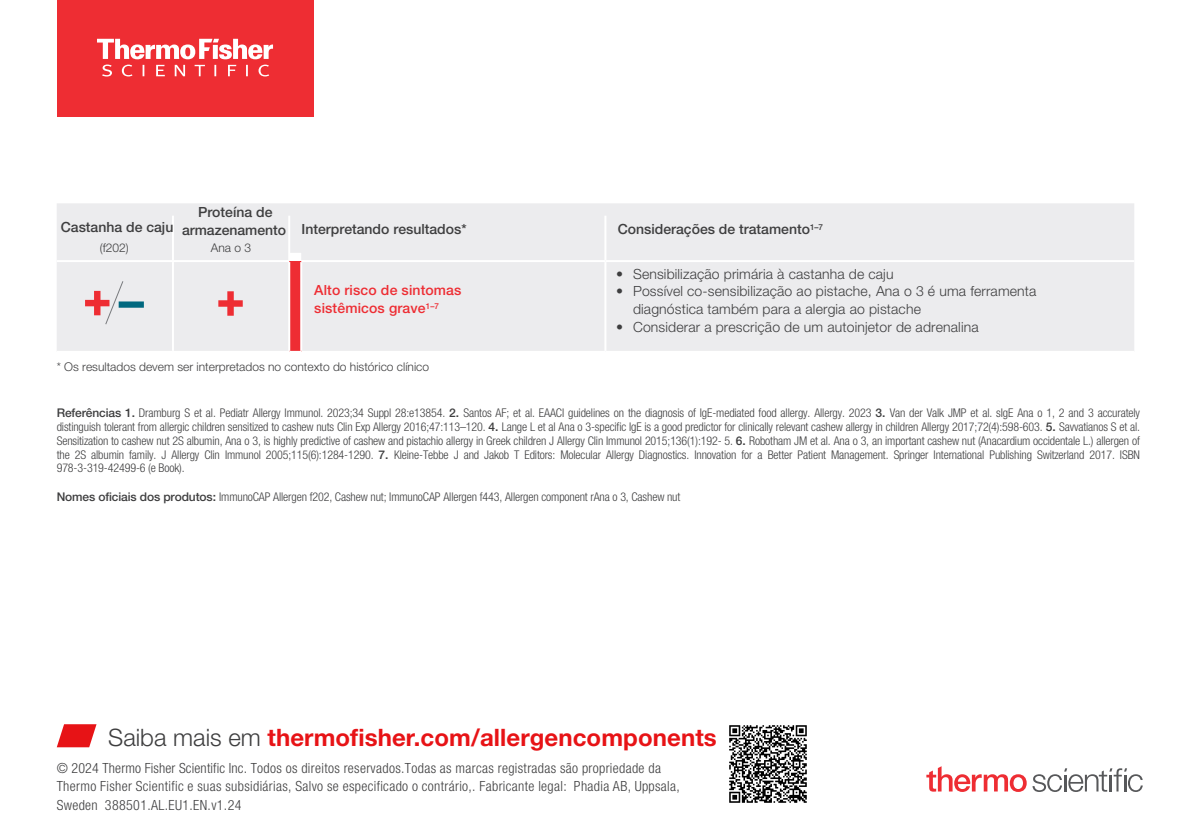
<style>
.page{position:relative;width:1191px;height:840px;background:#fff}
.page>*{position:absolute;margin:0;border:0;box-sizing:border-box;transform-origin:0 0}
.CTA{font:700 24px "Helvetica Neue LTW1 G";letter-spacing:.005em;color:#e71316}
.Copyright___Tactic{font:300 condensed 14px/18.2px "Helvetica Neue LTW1 G";letter-spacing:.025em;color:#3e3e3f}
.t1{font:300 14px/18px "Helvetica Neue LTW1 G";letter-spacing:.01em;color:#3e3e3f}
.t2{font:500 14px/18px "Helvetica Neue LTW1 G";color:#3e3e3f;text-align:center}
.t3{font:500 14px/18px "Helvetica Neue LTW1 G";letter-spacing:.01em;color:#ee2d33}
.t4{font:300 condensed 12px/13.8px "Helvetica Neue LTW1 G";letter-spacing:-.01em;color:#3e3e3f;text-align:justify}
.t5{font:300 12px "Helvetica Neue LTW1 G";color:#3e3e3f}
.s1{font-weight:500;font-stretch:normal}
.s2{font-weight:300;color:#3e3e3f}
</style>
<div class="page">
<div style="left:57px;top:203px;width:1077px;height:147px;background:#ececee"></div>
<div style="left:289px;top:261px;width:12px;height:90px;background:#ee2d33"></div>
<hr style="left:172px;top:215px;width:2px;height:45px;background:#fff">
<hr style="left:288px;top:215px;width:2px;height:45px;background:#fff">
<hr style="left:57px;top:260px;width:116px;height:2px;background:#fff">
<hr style="left:173px;top:260px;width:116px;height:2px;background:#fff">
<hr style="left:172px;top:262px;width:2px;height:88px;background:#fff">
<hr style="left:288px;top:262px;width:2px;height:88px;background:#fff">
<hr style="left:301px;top:260px;width:304px;height:2px;background:#fff">
<hr style="left:300px;top:262px;width:2px;height:88px;background:#fff">
<hr style="left:605px;top:260px;width:529px;height:2px;background:#fff">
<svg style="left:289px;top:350px;width:12px;height:2px"></svg>
<hr style="left:604px;top:215px;width:2px;height:45px;background:#fff">
<hr style="left:604px;top:262px;width:2px;height:88px;background:#fff">
<div style="left:119px;top:301px;width:25px;height:6px;background:#00687f"></div>
<div style="left:85px;top:300px;width:24px;height:6px;background:#ee2d33"></div>
<div style="left:94px;top:291px;width:6px;height:24px;background:#ee2d33"></div>
<svg style="left:105px;top:280px;width:19px;height:45px"></svg>
<div style="left:218px;top:300px;width:25px;height:6px;background:#ee2d33"></div>
<div style="left:227px;top:291px;width:7px;height:24px;background:#ee2d33"></div>
<svg style="left:57px;top:724px;width:39px;height:22px"></svg>
<svg style="left:1032px;top:768px;width:110px;height:23px"></svg>
<svg style="left:926px;top:766px;width:100px;height:25px"></svg>
<div style="left:57px;top:0;width:256px;height:117px;background:#ee2d33"></div>
<svg style="left:97px;top:39px;width:176px;height:37px"></svg>
<img style="left:729px;top:725px;width:78px;height:78px">
<p class="t2" style="left:61px;top:218px;width:114px">Castanha de caju</p>
<p class="t5" style="left:100px;top:241px;width:30px">(f202)</p>
<p class="t2" style="left:182px;top:203px;width:106px">Proteína de armazenamento</p>
<p class="t5" style="left:211px;top:241px;width:42px">Ana o 3</p>
<p class="t2" style="left:301px;top:220px;width:166px">Interpretando resultados*</p>
<p class="t2" style="left:618px;top:220px;width:207px">Considerações de tratamento<sup>1–7</sup></p>
<p class="t3" style="left:314px;top:281px;width:149px">Alto risco de sintomas sistêmicos grave<sup>1–7</sup></p>
<p class="t1" style="left:616px;top:265px;width:279px">• Sensibilização primária à castanha de caju</p>
<p class="t1" style="left:633px;top:282px;width:405px;text-indent:-17px">• Possível co-sensibilização ao pistache, Ana o 3 é uma ferramenta diagnóstica também para a alergia ao pistache</p>
<p class="t1" style="left:616px;top:318px;width:364px">• Considerar a prescrição de um autoinjetor de adrenalina</p>
<p class="t5" style="left:57px;top:359px;width:374px">* Os resultados devem ser interpretados no contexto do histórico clínico</p>
<p class="t4" style="left:57px;top:406px;width:1084px"><span class="s1">Referências 1.</span> Dramburg S et al. Pediatr Allergy Immunol. 2023;34 Suppl 28:e13854. <span class="s1">2.</span> Santos AF; et al. EAACI guidelines on the diagnosis of IgE-mediated food allergy. Allergy. 2023 <span class="s1">3.</span> Van der Valk JMP et al. sIgE Ana o 1, 2 and 3 accurately distinguish tolerant from allergic children sensitized to cashew nuts Clin Exp Allergy 2016;47:113–120. <span class="s1">4.</span> Lange L et al Ana o 3-specific IgE is a good predictor for clinically relevant cashew allergy in children Allergy 2017;72(4):598-603. <span class="s1">5.</span> Savvatianos S et al.<br>Sensitization to cashew nut 2S albumin, Ana o 3, is highly predictive of cashew and pistachio allergy in Greek children J Allergy Clin Immunol 2015;136(1):192- 5. <span class="s1">6.</span> Robotham JM et al. Ana o 3, an important cashew nut (Anacardium occidentale L.) allergen of the 2S albumin family. J Allergy Clin Immunol 2005;115(6):1284-1290. <span class="s1">7.</span> Kleine-Tebbe J and Jakob T Editors: Molecular Allergy Diagnostics. Innovation for a Better Patient Management. Springer International Publishing Switzerland 2017. ISBN 978-3-319-42499-6 (e Book).</p>
<p class="t4" style="left:57px;top:489px;width:625px"><span class="s1">Nomes oficiais dos produtos:</span> ImmunoCAP Allergen f202, Cashew nut; ImmunoCAP Allergen f443, Allergen component rAna o 3, Cashew nut</p>
<p class="CTA" style="left:108px;top:722px;width:610px"><span class="s2">Saiba mais em</span> thermofisher.com/allergencomponents</p>
<p class="Copyright___Tactic" style="left:57px;top:758px;width:624px">© 2024 Thermo Fisher Scientific Inc. Todos os direitos reservados.Todas as marcas registradas são propriedade da<br>Thermo Fisher Scientific e suas subsidiárias, Salvo se especificado o contrário,. Fabricante legal: Phadia AB, Uppsala,<br>Sweden 388501.AL.EU1.EN.v1.24</p>
</div>
